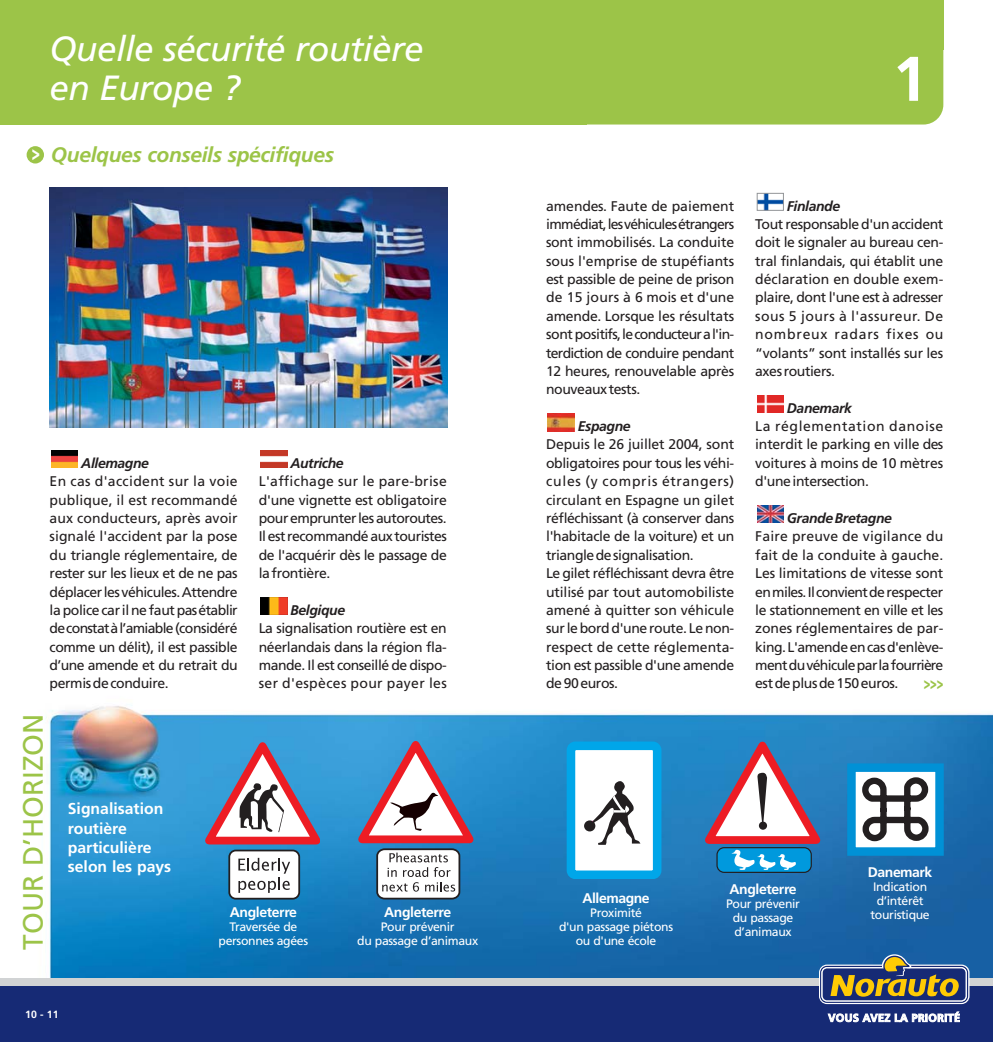
<style>
.page{position:relative;width:993px;height:1042px;background:#fff}
.page>*{position:absolute;margin:0;border:0;box-sizing:border-box;transform-origin:0 0}
.t1{font:700 63px "Frutiger";color:#fff}
.t2{font:italic 35px/38.5px "Frutiger";letter-spacing:-.015em;color:#fff}
.t3{font:28px "Frutiger";color:#9cc448}
.t4{font:italic 700 21px "Frutiger";letter-spacing:-.015em;color:#9cc448}
.t5{font:900 17.15px "Frutiger";color:#9cc448;scale:.65 1}
.t6{font:700 15.75px/19.2px "Frutiger";color:#fff}
.t7{font:14px/18.4px "Frutiger";letter-spacing:-.03em;color:#231f20;text-align:justify}
.t8{font:italic 700 14px "Frutiger";letter-spacing:-.03em;color:#231f20}
.t9{font:700 14px "Frutiger";letter-spacing:-.03em;color:#fff}
.t10{font:12.25px/14px "Frutiger";letter-spacing:-.03em;color:#fff;text-align:center}
.t11{font:700 10.5px "Frutiger";color:#fff}
.s1{font-weight:900;font-style:normal;color:#fff}
</style>
<div class="page">
<img style="left:46px;top:705px;width:946px;height:273px">
<img style="left:260px;top:597px;width:27px;height:18px">
<img style="left:260px;top:450px;width:27px;height:18px">
<img style="left:51px;top:450px;width:27px;height:18px">
<img style="left:757px;top:505px;width:26px;height:18px">
<img style="left:757px;top:395px;width:26px;height:18px">
<img style="left:758px;top:195px;width:23px;height:13px">
<div style="left:756px;top:193px;width:27px;height:17px;border:1px solid #939598"></div>
<img style="left:547px;top:414px;width:27px;height:17px">
<div style="left:586px;top:50px;width:357px;height:75px;background:#9cc448"></div>
<div style="left:0;top:0;width:586px;height:125px;background:#9cc448"></div>
<div style="left:0;top:0;width:943px;height:50px;background:#9cc448"></div>
<div style="left:27px;top:146px;width:17px;height:17px;background:#9cc448;border-radius:50%"></div>
<img style="left:50px;top:188px;width:397px;height:239px">
<div style="left:229px;top:850px;width:70px;height:48px;background:#fff;border-radius:6px"></div>
<div style="left:228px;top:849px;width:72px;height:50px;border:2px solid #231f20;border-radius:6px"></div>
<svg style="left:238px;top:858px;width:52px;height:35px"></svg>
<svg style="left:205px;top:742px;width:115px;height:109px"></svg>
<div style="left:377px;top:849px;width:82px;height:49px;background:#fff;border-radius:7px"></div>
<div style="left:376px;top:848px;width:84px;height:51px;border:2px solid #231f20;border-radius:7px"></div>
<svg style="left:358px;top:733px;width:119px;height:158px"></svg>
<div style="left:716px;top:847px;width:95px;height:25px;background:#09d;border-radius:7px"></div>
<div style="left:716px;top:847px;width:95px;height:26px;border:1px solid #231f20;border-radius:7px"></div>
<svg style="left:703px;top:733px;width:117px;height:137px"></svg>
<div style="left:0;top:978px;width:992px;height:14px;background:#d1d3d4"></div>
<div style="left:0;top:987px;width:992px;height:55px;background:#162a75"></div>
<div style="left:851px;top:767px;width:88px;height:84px;background:#fff"></div>
<div style="left:846px;top:763px;width:97px;height:93px;border:8px solid #0091d6"></div>
<svg style="left:862px;top:777px;width:67px;height:65px"></svg>
<div style="left:570px;top:746px;width:87px;height:129px;background:#fff;border-radius:4px"></div>
<div style="left:566px;top:741px;width:95px;height:138px;border:9px solid #00a6e9;border-radius:4px"></div>
<svg style="left:584px;top:781px;width:56px;height:64px"></svg>
<svg style="left:827px;top:1011px;width:132px;height:11px"></svg>
<svg style="left:818px;top:964px;width:151px;height:40px"></svg>
<div style="left:819px;top:966px;width:148px;height:37px;border:1px solid #162a75;border-radius:6px"></div>
<svg style="left:821px;top:954px;width:145px;height:47px"></svg>
<h2 class="t2" style="left:50px;top:33px;width:375px">Quelle sécurité routière en Europe ?</h2>
<h3 class="t4" style="left:32px;top:146px;width:303px"><span class="s1">&gt;</span> Quelques conseils spécifiques</h3>
<p class="t8" style="left:81px;top:457px;width:69px">Allemagne</p>
<p class="t7" style="left:50px;top:473px;width:189px">En cas d'accident sur la voie publique, il est recommandé aux conducteurs, après avoir signalé l'accident par la pose du triangle réglementaire, de rester sur les lieux et de ne pas déplacer les véhicules. Attendre la police car il ne faut pas établir de constat à l’amiable(considéré comme un délit), il est passible d’une amende et du retrait du permis de conduire.</p>
<p class="t8" style="left:290px;top:457px;width:55px">Autriche</p>
<p class="t7" style="left:259px;top:473px;width:189px">L'affichage sur le pare-brise d'une vignette est obligatoire pour emprunter les autoroutes.<br>Il est recommandé aux touristes de l'acquérir dès le passage de la frontière.</p>
<p class="t8" style="left:290px;top:604px;width:56px">Belgique</p>
<p class="t7" style="left:259px;top:620px;width:189px">La signalisation routière est en néerlandais dans la région fla&shy;mande. Il est conseillé de dispo&shy;ser d'espèces pour payer les</p>
<h3 class="t3" style="left:22px;top:949px;width:237px;rotate:-90deg">TOUR D’HORIZON</h3>
<p class="t6" style="left:68px;top:800px;width:105px">Signalisation routière particulière selon les pays</p>
<p class="t11" style="left:25px;top:1010px;width:35px">10 - 11</p>
<p class="t9" style="left:230px;top:906px;width:69px">Angleterre</p>
<p class="t10" style="left:218px;top:920px;width:91px">Traversée de personnes agées</p>
<p class="t9" style="left:384px;top:906px;width:69px">Angleterre</p>
<p class="t10" style="left:357px;top:920px;width:122px">Pour prévenir<br>du passage d’animaux</p>
<h1 class="t1" style="left:892px;top:54px;width:37px">1</h1>
<p class="t7" style="left:546px;top:198px;width:189px">amendes. Faute de paiement immédiat, les véhicules étrangers sont immobilisés. La conduite sous l'emprise de stupéfiants est passible de peine de prison de 15 jours à 6 mois et d'une amende. Lorsque les résultats sont positifs, le conducteur a l'in&shy;terdiction de conduire pendant 12 heures, renouvelable après nouveaux tests.</p>
<p class="t8" style="left:577px;top:420px;width:54px">Espagne</p>
<p class="t7" style="left:546px;top:436px;width:189px;text-align:left">Depuis le 26 juillet 2004, sont obligatoires pour tous les véhi&shy;cules (y compris étrangers) circulant en Espagne un gilet réfléchissant (à conserver dans l'habitacle de la voiture) et un triangle de signalisation.<br>Le gilet réfléchissant devra être utilisé par tout automobiliste amené à quitter son véhicule sur le bord d'une route. Le non&shy;respect de cette réglementa&shy;tion est passible d'une amende de 90 euros.</p>
<p class="t8" style="left:786px;top:200px;width:55px">Finlande</p>
<p class="t7" style="left:755px;top:216px;width:189px">Tout responsable d'un accident doit le signaler au bureau cen&shy;tral finlandais, qui établit une déclaration en double exem&shy;plaire, dont l'une est à adresser sous 5 jours à l'assureur. De nombreux radars fixes ou “volants” sont installés sur les axes routiers.</p>
<p class="t8" style="left:786px;top:402px;width:66px">Danemark</p>
<p class="t7" style="left:755px;top:418px;width:189px">La réglementation danoise interdit le parking en ville des voitures à moins de 10 mètres d'une intersection.</p>
<p class="t8" style="left:786px;top:512px;width:107px">Grande Bretagne</p>
<p class="t7" style="left:755px;top:528px;width:189px">Faire preuve de vigilance du fait de la conduite à gauche.<br>Les limitations de vitesse sont en miles. Il convient derespecter le stationnement en ville et les zones réglementaires de par&shy;king. L'amende en cas d'enlève&shy;mentdu véhicule par la fourrière est de plus de 150 euros.</p>
<p class="t5" style="left:923px;top:676px;width:32px">&gt;&gt;&gt;</p>
<p class="t9" style="left:582px;top:892px;width:69px">Allemagne</p>
<p class="t10" style="left:559px;top:906px;width:115px">Proximité<br>d'un passage piétons ou d'une école</p>
<p class="t9" style="left:729px;top:883px;width:69px">Angleterre</p>
<p class="t10" style="left:726px;top:898px;width:75px">Pour prévenir du passage d’animaux</p>
<p class="t9" style="left:867px;top:866px;width:66px">Danemark</p>
<p class="t10" style="left:870px;top:880px;width:61px">Indication d’intérêt touristique</p>
</div>
